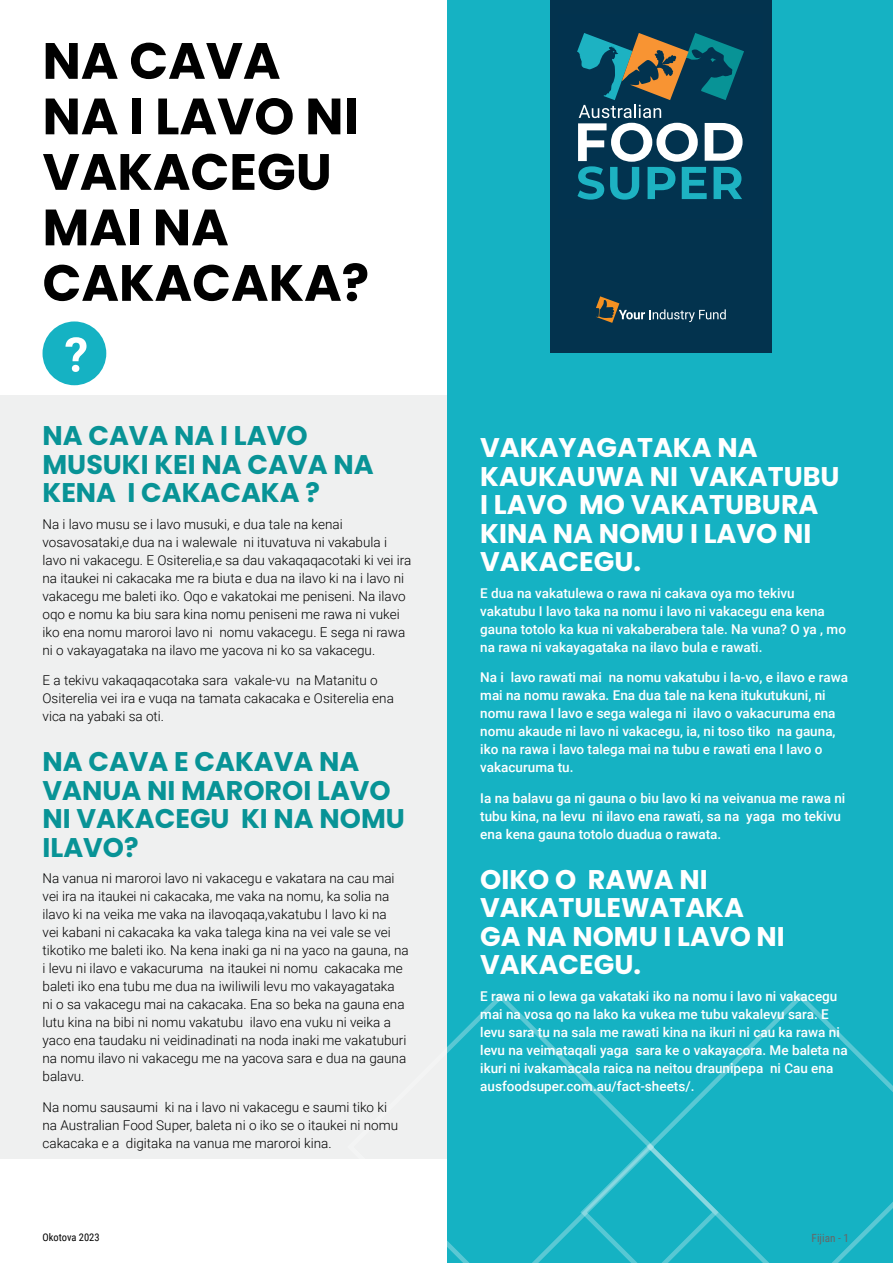
<style>
.page{position:relative;width:893px;height:1263px;background:#fff}
.page>*{position:absolute;margin:0;border:0;box-sizing:border-box;transform-origin:0 0}
.t1{font:700 51px/55.5px "Poppins";color:#000}
.t2{font:700 27px/28.5px "Poppins";color:#fff}
.t3{font:700 27px/28.5px "Poppins";color:#089396}
.t4{font:300 13.5px/18px "Roboto";color:#000}
.t5{font:500 13.5px/18px "Roboto";color:#fff}
.t6{font:11.25px "Roboto Condensed";color:#666}
.t7{font:10.5px "Roboto Condensed";color:#000}
</style>
<div class="page">
<div style="left:0;top:395px;width:893px;height:764px;background:#eff0f0"></div>
<div style="left:447px;top:0;width:446px;height:1263px;background:#15b2c3"></div>
<svg style="left:447px;top:993px;width:197px;height:270px"></svg>
<svg style="left:644px;top:993px;width:249px;height:270px"></svg>
<svg style="left:577px;top:1140px;width:145px;height:123px"></svg>
<div style="left:551px;top:0;width:221px;height:352px;background:#03334e"></div>
<svg style="left:577px;top:33px;width:167px;height:167px"></svg>
<svg style="left:596px;top:296px;width:130px;height:27px"></svg>
<div style="left:43px;top:321px;width:63px;height:64px;background:#15b2c3;border-radius:50%"></div>
<svg style="left:65px;top:337px;width:22px;height:35px"></svg>
<h1 class="t1" style="left:43px;top:33px;width:328px">NA CAVA<br>NA I LAVO NI<br>VAKACEGU<br>MAI NA<br>CAKACAKA?</h1>
<h2 class="t3" style="left:43px;top:421px;width:333px">NA CAVA NA I LAVO<br>MUSUKI KEI NA CAVA NA<br>KENA I CAKACAKA ?</h2>
<p class="t4" style="left:43px;top:516px;width:370px">Na i lavo musu se i lavo musuki, e dua tale na kenai vosavosataki,e dua na i walewale ni ituvatuva ni vakabula i lavo ni vakacegu. E Ositerelia,e sa dau vakaqaqacotaki ki vei ira na itaukei ni cakacaka me ra biuta e dua na ilavo ki na i lavo ni vakacegu me baleti iko. Oqo e vakatokai me peniseni. Na ilavo oqo e nomu ka biu sara kina nomu peniseni me rawa ni vukei iko ena nomu maroroi lavo ni nomu vakacegu. E sega ni rawa ni o vakayagataka na ilavo me yacova ni ko sa vakacegu.</p>
<p class="t4" style="left:43px;top:672px;width:353px">E a tekivu vakaqaqacotaka sara vakale-vu na Matanitu o<br>Ositerelia vei ira e vuqa na tamata cakacaka e Ositerelia ena vica na yabaki sa oti.</p>
<h2 class="t3" style="left:43px;top:747px;width:364px">NA CAVA E CAKAVA NA<br>VANUA NI MAROROI LAVO<br>NI VAKACEGU KI NA NOMU<br>ILAVO?</h2>
<p class="t4" style="left:43px;top:870px;width:368px">Na vanua ni maroroi lavo ni vakacegu e vakatara na cau mai vei ira na itaukei ni cakacaka, me vaka na nomu, ka solia na ilavo ki na veika me vaka na ilavoqaqa,vakatubu I lavo ki na<br>vei kabani ni cakacaka ka vaka talega kina na vei vale se vei tikotiko me baleti iko. Na kena inaki ga ni na yaco na gauna, na i levu ni ilavo e vakacuruma na itaukei ni nomu cakacaka me baleti iko ena tubu me dua na iwiliwili levu mo vakayagataka<br>ni o sa vakacegu mai na cakacaka. Ena so beka na gauna ena lutu kina na bibi ni nomu vakatubu ilavo ena vuku ni veika a yaco ena taudaku ni veidinadinati na noda inaki me vakatuburi na nomu ilavo ni vakacegu me na yacova sara e dua na gauna balavu.</p>
<p class="t4" style="left:43px;top:1099px;width:357px">Na nomu sausaumi ki na i lavo ni vakacegu e saumi tiko ki na Australian Food Super, baleta ni o iko se o itaukei ni nomu cakacaka e a digitaka na vanua me maroroi kina.</p>
<h2 class="t2" style="left:480px;top:434px;width:361px">VAKAYAGATAKA NA<br>KAUKAUWA NI VAKATUBU<br>I LAVO MO VAKATUBURA<br>KINA NA NOMU I LAVO NI<br>VAKACEGU.</h2>
<p class="t5" style="left:480px;top:585px;width:367px">E dua na vakatulewa o rawa ni cakava oya mo tekivu vakatubu I lavo taka na nomu i lavo ni vakacegu ena kena gauna totolo ka kua ni vakaberabera tale. Na vuna? O ya , mo na rawa ni vakayagataka na ilavo bula e rawati.</p>
<p class="t5" style="left:480px;top:670px;width:369px">Na i lavo rawati mai na nomu vakatubu i la-vo, e ilavo e rawa mai na nomu rawaka. Ena dua tale na kena itukutukuni, ni nomu rawa I lavo e sega walega ni ilavo o vakacuruma ena nomu akaude ni lavo ni vakacegu, ia, ni toso tiko na gauna, iko na rawa i lavo talega mai na tubu e rawati ena I lavo o vakacuruma tu.</p>
<p class="t5" style="left:480px;top:790px;width:367px">Ia na balavu ga ni gauna o biu lavo ki na veivanua me rawa ni tubu kina, na levu ni ilavo ena rawati, sa na yaga mo tekivu ena kena gauna totolo duadua o rawata.</p>
<h2 class="t2" style="left:480px;top:865px;width:306px">OIKO O RAWA NI<br>VAKATULEWATAKA<br>GA NA NOMU I LAVO NI<br>VAKACEGU.</h2>
<p class="t5" style="left:480px;top:988px;width:369px">E rawa ni o lewa ga vakataki iko na nomu i lavo ni vakacegu mai na vosa qo na lako ka vukea me tubu vakalevu sara. E levu sara tu na sala me rawati kina na ikuri ni cau ka rawa ni levu na veimataqali yaga sara ke o vakayacora. Me baleta na ikuri ni ivakamacala raica na neitou draunipepa ni Cau ena ausfoodsuper.com.au/fact-sheets/.</p>
<p class="t7" style="left:43px;top:1231px;width:59px">Okotova 2023</p>
<p class="t6" style="left:812px;top:1232px;width:39px">Fijian - 1</p>
</div>
